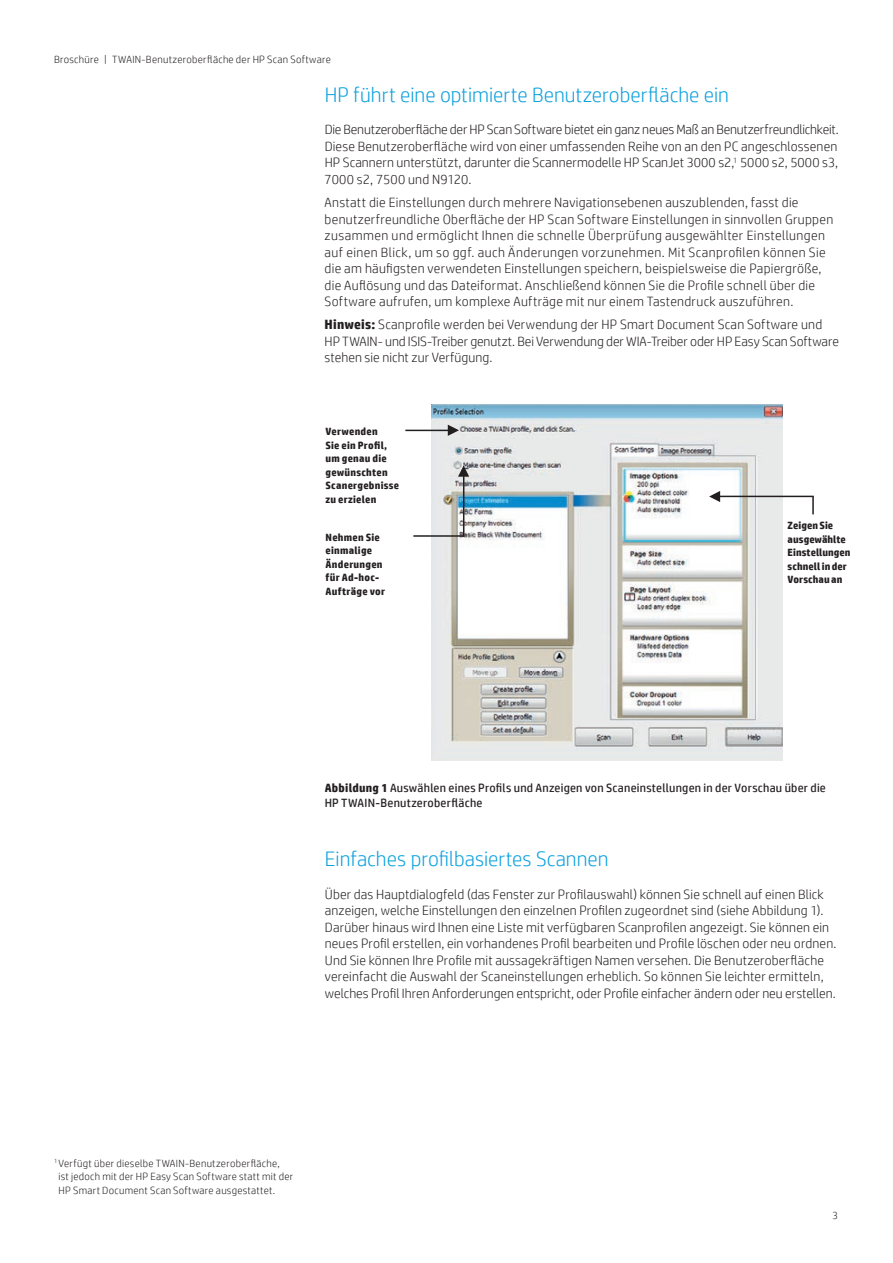
<style>
.page{position:relative;width:893px;height:1263px;background:#fff}
.page>*{position:absolute;margin:0;border:0;box-sizing:border-box;transform-origin:0 0}
.t1{font:300 21px "HP Simplified";color:#0ca0dd}
.t2{font:300 13.5px/16.5px "HP Simplified";letter-spacing:.015em;color:#231f20}
.t3{font:12px/15px "HP Simplified";letter-spacing:.02em;color:#231f20}
.t4{font:300 10.5px/13.5px "HP Simplified";letter-spacing:.025em;color:#231f20}
.t5{font:700 10.5px/13.5px "HP Simplified";letter-spacing:.02em;color:#231f20}
.s1{font-weight:700}
</style>
<div class="page">
<img style="left:432px;top:405px;width:351px;height:355px">
<hr style="left:405px;top:430px;width:47px;height:1px;background:#231f20">
<svg style="left:448px;top:425px;width:11px;height:11px"></svg>
<hr style="left:463px;top:473px;width:1px;height:64px;background:#231f20">
<svg style="left:458px;top:465px;width:11px;height:12px"></svg>
<hr style="left:413px;top:535px;width:51px;height:2px;background:#231f20">
<hr style="left:716px;top:496px;width:98px;height:1px;background:#231f20">
<svg style="left:709px;top:491px;width:11px;height:11px"></svg>
<svg style="left:812px;top:497px;width:2px;height:17px"></svg>
<p class="t4" style="left:54px;top:52px;width:278px">Broschüre | TWAIN-Benutzeroberfläche der HP Scan Software</p>
<h1 class="t1" style="left:325px;top:81px;width:406px">HP führt eine optimierte Benutzeroberfläche ein</h1>
<p class="t2" style="left:325px;top:121px;width:516px;text-align:justify">Die Benutzeroberfläche der HP Scan Software bietet ein ganz neues Maß an Benutzerfreundlichkeit.<br>Diese Benutzeroberfläche wird von einer umfassenden Reihe von an den PC angeschlossenen HP Scannern unterstützt, darunter die Scannermodelle HP ScanJet 3000 s2,<sup>1</sup> 5000 s2, 5000 s3, 7000 s2, 7500 und N9120.</p>
<p class="t2" style="left:325px;top:194px;width:510px">Anstatt die Einstellungen durch mehrere Navigationsebenen auszublenden, fasst die benutzerfreundliche Oberfläche der HP Scan Software Einstellungen in sinnvollen Gruppen zusammen und ermöglicht Ihnen die schnelle Überprüfung ausgewählter Einstellungen auf einen Blick, um so ggf. auch Änderungen vorzunehmen. Mit Scanprofilen können Sie die am häufigsten verwendeten Einstellungen speichern, beispielsweise die Papiergröße, die Auflösung und das Dateiformat. Anschließend können Sie die Profile schnell über die Software aufrufen, um komplexe Aufträge mit nur einem Tastendruck auszuführen.</p>
<p class="t2" style="left:325px;top:316px;width:516px"><span class="s1">Hinweis:</span> Scanprofile werden bei Verwendung der HP Smart Document Scan Software und<br>HP TWAIN- und ISIS-Treiber genutzt. Bei Verwendung der WIA-Treiber oder HP Easy Scan Software stehen sie nicht zur Verfügung.</p>
<p class="t5" style="left:325px;top:425px;width:75px">Verwenden<br>Sie ein Profil, um genau die gewünschten<br>Scanergebnisse zu erzielen</p>
<p class="t5" style="left:326px;top:530px;width:61px">Nehmen Sie einmalige<br>Änderungen für Ad-hoc-<br>Aufträge vor</p>
<p class="t5" style="left:788px;top:519px;width:64px">Zeigen Sie ausgewählte<br>Einstellungen schnell in der<br>Vorschau an</p>
<p class="t3" style="left:325px;top:780px;width:503px"><span class="s1">Abbildung 1</span> Auswählen eines Profils und Anzeigen von Scaneinstellungen in der Vorschau über die<br>HP TWAIN-Benutzeroberfläche</p>
<h1 class="t1" style="left:325px;top:845px;width:285px">Einfaches profilbasiertes Scannen</h1>
<p class="t2" style="left:325px;top:885px;width:513px">Über das Hauptdialogfeld (das Fenster zur Profilauswahl) können Sie schnell auf einen Blick anzeigen, welche Einstellungen den einzelnen Profilen zugeordnet sind (siehe Abbildung 1).<br>Darüber hinaus wird Ihnen eine Liste mit verfügbaren Scanprofilen angezeigt. Sie können ein neues Profil erstellen, ein vorhandenes Profil bearbeiten und Profile löschen oder neu ordnen.<br>Und Sie können Ihre Profile mit aussagekräftigen Namen versehen. Die Benutzeroberfläche vereinfacht die Auswahl der Scaneinstellungen erheblich. So können Sie leichter ermitteln, welches Profil Ihren Anforderungen entspricht, oder Profile einfacher ändern oder neu erstellen.</p>
<p class="t4" style="left:59px;top:1156px;width:236px;text-indent:-5px"><sup>1</sup> Verfügt über dieselbe TWAIN-Benutzeroberfläche,<br>ist jedoch mit der HP Easy Scan Software statt mit der<br>HP Smart Document Scan Software ausgestattet.</p>
<p class="t4" style="left:832px;top:1208px;width:7px">3</p>
</div>
